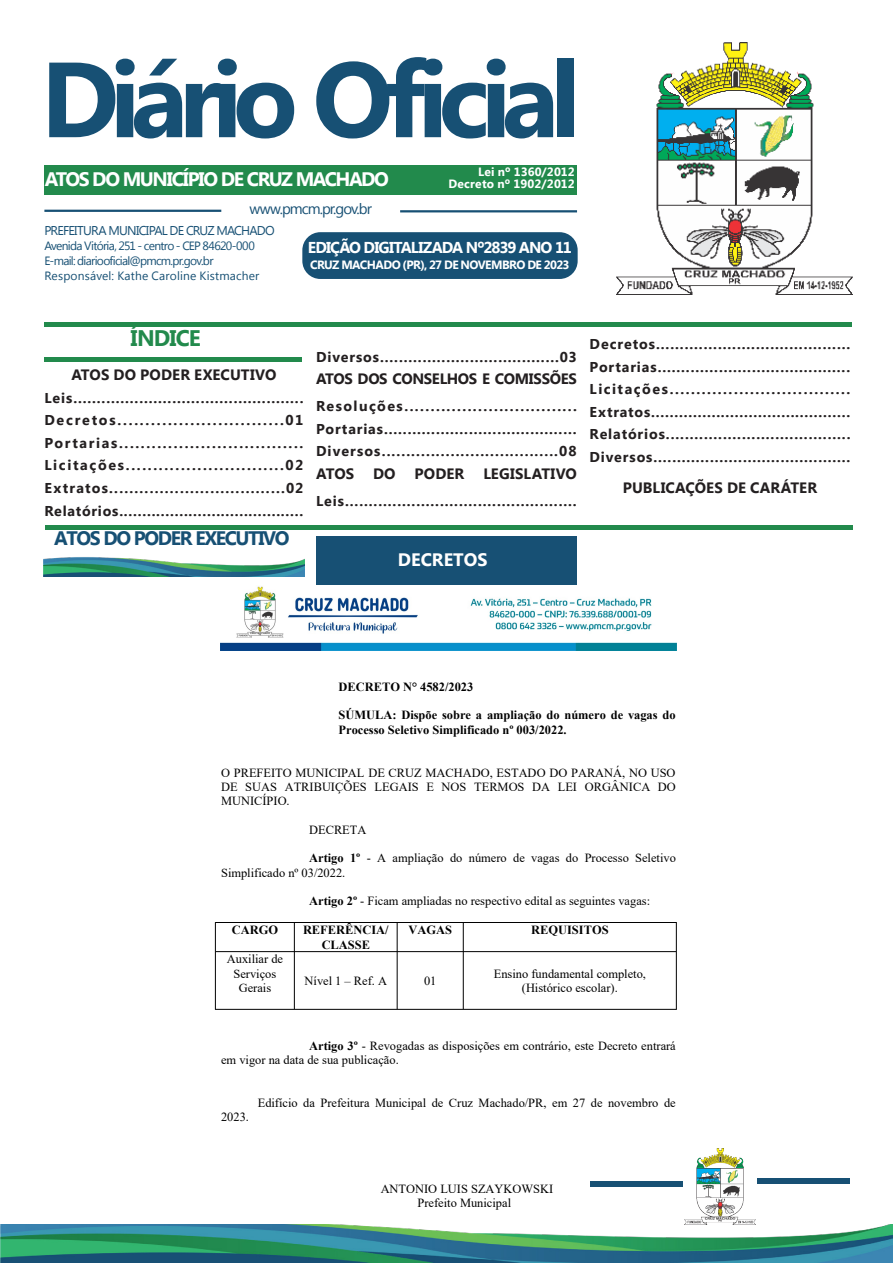
<style>
.page{position:relative;width:893px;height:1263px;background:#fff}
.page>*{position:absolute;margin:0;border:0;box-sizing:border-box;transform-origin:0 0}
.t1{font:700 106.5px "Myanmar Text";letter-spacing:-.085em;color:#175074}
.t2{font:700 22.5px "Myanmar Text";letter-spacing:-.04em;color:#228a4c}
.t3{font:700 19.5px "Myanmar Text";letter-spacing:-.075em;color:#fff}
.t4{font:700 19.5px "Myanmar Text";letter-spacing:-.07em;color:#175074}
.t5{font:700 18px "Myanmar Text";color:#fff}
.t6{font:700 15.75px "Myanmar Text";letter-spacing:-.055em;color:#fff}
.t7{font:700 15px "Myanmar Text";color:#231f20}
.t8{font:700 15px "Myanmar Text";letter-spacing:-.025em;color:#231f20}
.t9{font:15px "Myanmar Text";letter-spacing:-.065em;color:#175074}
.t10{font:700 14.25px/22.5px "Myanmar Text";letter-spacing:.07em;color:#231f20}
.t11{font:700 14.25px/22.5px "Myanmar Text";letter-spacing:.095em;color:#231f20}
.t12{font:700 14.25px "Myanmar Text";letter-spacing:.05em;color:#231f20}
.t13{font:700 14.25px "Myanmar Text";letter-spacing:.11em;color:#231f20}
.t14{font:700 14.25px "Myanmar Text";letter-spacing:.115em;color:#231f20}
.t15{font:700 14.25px "Myanmar Text";letter-spacing:.125em;color:#231f20}
.t16{font:12.75px "Myanmar Text";letter-spacing:-.06em;color:#175074}
.t17{font:12.45px/14.2px "Times New Roman";color:#000;text-align:center}
.t18{font:700 12.45px/14.2px "Times New Roman";color:#000}
.t19{font:12px "Myanmar Text";letter-spacing:-.05em;color:#175074}
.t20{font:12px "Myanmar Text";letter-spacing:.015em;color:#175074}
.t21{font:700 12px "Myanmar Text";letter-spacing:-.04em;color:#fff}
.t22{font:700 12px "Myanmar Text";letter-spacing:.015em;color:#fff}
.t23{font:700 12px "Myanmar Text";letter-spacing:.005em;color:#fff}
.s1{font-weight:700}
</style>
<div class="page">
<img style="left:616px;top:42px;width:236px;height:252px">
<div style="left:44px;top:165px;width:533px;height:29px;background:#228a4c"></div>
<hr style="left:44px;top:210px;width:177px;height:2px;background:#175074">
<hr style="left:400px;top:210px;width:177px;height:2px;background:#175074">
<div style="left:302px;top:232px;width:276px;height:47px;background:#175074;border-radius:18px"></div>
<hr style="left:44px;top:322px;width:808px;height:4px;background:#228a4c">
<hr style="left:45px;top:525px;width:808px;height:4px;background:#228a4c">
<div style="left:44px;top:357px;width:258px;height:5px;background:#228a4c"></div>
<img style="left:0;top:1224px;width:893px;height:39px">
<img style="left:43px;top:557px;width:261px;height:20px">
<svg style="left:590px;top:1181px;width:93px;height:6px"></svg>
<img style="left:685px;top:1149px;width:70px;height:75px">
<svg style="left:757px;top:1178px;width:93px;height:6px"></svg>
<div style="left:316px;top:536px;width:261px;height:49px;background:#175074"></div>
<img style="left:221px;top:586px;width:455px;height:64px">
<hr style="left:215px;top:922px;width:462px;height:1px;background:#000">
<hr style="left:216px;top:951px;width:460px;height:1px;background:#000">
<hr style="left:215px;top:1009px;width:462px;height:1px;background:#000">
<hr style="left:215px;top:922px;width:1px;height:87px;background:#000">
<hr style="left:294px;top:923px;width:1px;height:86px;background:#000">
<hr style="left:397px;top:923px;width:1px;height:86px;background:#000">
<hr style="left:463px;top:923px;width:1px;height:86px;background:#000">
<hr style="left:676px;top:922px;width:1px;height:87px;background:#000">
<p class="t1" style="left:41px;top:38px;width:541px">Diário Oficial</p>
<p class="t3" style="left:45px;top:168px;width:346px">ATOS DO MUNICÍPIO DE CRUZ MACHADO</p>
<p class="t23" style="left:478px;top:164px;width:98px">Lei nº 1360/2012</p>
<p class="t22" style="left:448px;top:176px;width:128px">Decreto nº 1902/2012</p>
<p class="t9" style="left:249px;top:200px;width:124px">www.pmcm.pr.gov.br</p>
<p class="t16" style="left:44px;top:223px;width:232px">PREFEITURA MUNICIPAL DE CRUZ MACHADO</p>
<p class="t19" style="left:44px;top:239px;width:212px">Avenida Vitória, 251 - centro - CEP 84620-000</p>
<p class="t19" style="left:44px;top:254px;width:171px">E-mail: diariooficial@pmcm.pr.gov.br</p>
<p class="t20" style="left:44px;top:269px;width:217px">Responsável: Kathe Caroline Kistmacher</p>
<p class="t6" style="left:308px;top:238px;width:266px">EDIÇÃO DIGITALIZADA Nº2839 ANO 11</p>
<p class="t21" style="left:310px;top:258px;width:261px">CRUZ MACHADO (PR), 27 DE NOVEMBRO DE 2023</p>
<p class="t2" style="left:131px;top:325px;width:72px">ÍNDICE</p>
<p class="t7" style="left:71px;top:366px;width:207px">ATOS DO PODER EXECUTIVO</p>
<p class="t10" style="left:44px;top:387px;width:261px">Leis.................................................</p>
<p class="t15" style="left:44px;top:412px;width:260px">Decretos..............................01</p>
<p class="t13" style="left:44px;top:435px;width:260px">Portarias..................................</p>
<p class="t14" style="left:44px;top:457px;width:260px">Licitações.............................02</p>
<p class="t10" style="left:44px;top:477px;width:260px">Extratos...................................02</p>
<p class="t12" style="left:44px;top:502px;width:260px">Relatórios........................................</p>
<p class="t4" style="left:54px;top:527px;width:237px">ATOS DO PODER EXECUTIVO</p>
<p class="t10" style="left:316px;top:345px;width:262px">Diversos......................................03</p>
<p class="t8" style="left:316px;top:370px;width:262px">ATOS DOS CONSELHOS E COMISSÕES</p>
<p class="t10" style="left:316px;top:395px;width:262px">Resoluções.................................<br>Portarias.........................................</p>
<p class="t10" style="left:316px;top:440px;width:262px">Diversos....................................08</p>
<p class="t7" style="left:316px;top:465px;width:40px">ATOS</p>
<p class="t7" style="left:373px;top:465px;width:24px">DO</p>
<p class="t7" style="left:415px;top:465px;width:51px">PODER</p>
<p class="t7" style="left:483px;top:465px;width:95px">LEGISLATIVO</p>
<p class="t10" style="left:316px;top:489px;width:262px">Leis.................................................</p>
<p class="t5" style="left:398px;top:549px;width:91px">DECRETOS</p>
<p class="t10" style="left:590px;top:333px;width:262px">Decretos.........................................</p>
<p class="t11" style="left:590px;top:356px;width:262px">Portarias.........................................<br>Licitações..................................</p>
<p class="t10" style="left:590px;top:401px;width:262px">Extratos...........................................</p>
<p class="t10" style="left:590px;top:423px;width:262px">Relatórios.......................................</p>
<p class="t10" style="left:590px;top:446px;width:262px">Diversos..........................................</p>
<p class="t7" style="left:623px;top:479px;width:196px">PUBLICAÇÕES DE CARÁTER</p>
<p class="t18" style="left:339px;top:679px;width:136px">DECRETO N° 4582/2023</p>
<p class="t18" style="left:339px;top:708px;width:338px">SÚMULA: Dispõe sobre a ampliação do número de vagas do<br>Processo Seletivo Simplificado nº 003/2022.</p>
<p class="t17" style="left:221px;top:765px;width:456px;text-align:justify">O PREFEITO MUNICIPAL DE CRUZ MACHADO, ESTADO DO PARANÁ, NO USO DE SUAS ATRIBUIÇÕES LEGAIS E NOS TERMOS DA LEI ORGÂNICA DO MUNICÍPIO.</p>
<p class="t17" style="left:309px;top:822px;width:59px">DECRETA</p>
<p class="t17" style="left:221px;top:851px;width:456px;text-align:left;text-indent:88px"><span class="s1">Artigo 1º</span> - A ampliação do número de vagas do Processo Seletivo<br>Simplificado nº 03/2022.</p>
<p class="t17" style="left:309px;top:894px;width:342px"><span class="s1">Artigo 2º</span> - Ficam ampliadas no respectivo edital as seguintes vagas:</p>
<p class="t18" style="left:232px;top:923px;width:48px">CARGO</p>
<p class="t18" style="left:303px;top:923px;width:87px;text-align:center">REFERÊNCIA/<br>CLASSE</p>
<p class="t18" style="left:409px;top:923px;width:45px">VAGAS</p>
<p class="t18" style="left:531px;top:923px;width:79px">REQUISITOS</p>
<p class="t17" style="left:227px;top:952px;width:58px">Auxiliar de<br>Serviços<br>Gerais</p>
<p class="t17" style="left:305px;top:974px;width:84px">Nível 1 – Ref. A</p>
<p class="t17" style="left:424px;top:974px;width:14px">01</p>
<p class="t17" style="left:494px;top:966px;width:154px">Ensino fundamental completo, (Histórico escolar).</p>
<p class="t17" style="left:221px;top:1038px;width:456px;text-align:left;text-indent:88px"><span class="s1">Artigo 3º</span> - Revogadas as disposições em contrário, este Decreto entrará em vigor na data de sua publicação.</p>
<p class="t17" style="left:258px;top:1096px;width:419px">Edifício da Prefeitura Municipal de Cruz Machado/PR, em 27 de novembro de</p>
<p class="t17" style="left:221px;top:1110px;width:29px">2023.</p>
<p class="t17" style="left:381px;top:1181px;width:174px">ANTONIO LUIS SZAYKOWSKI<br>Prefeito Municipal</p>
</div>
